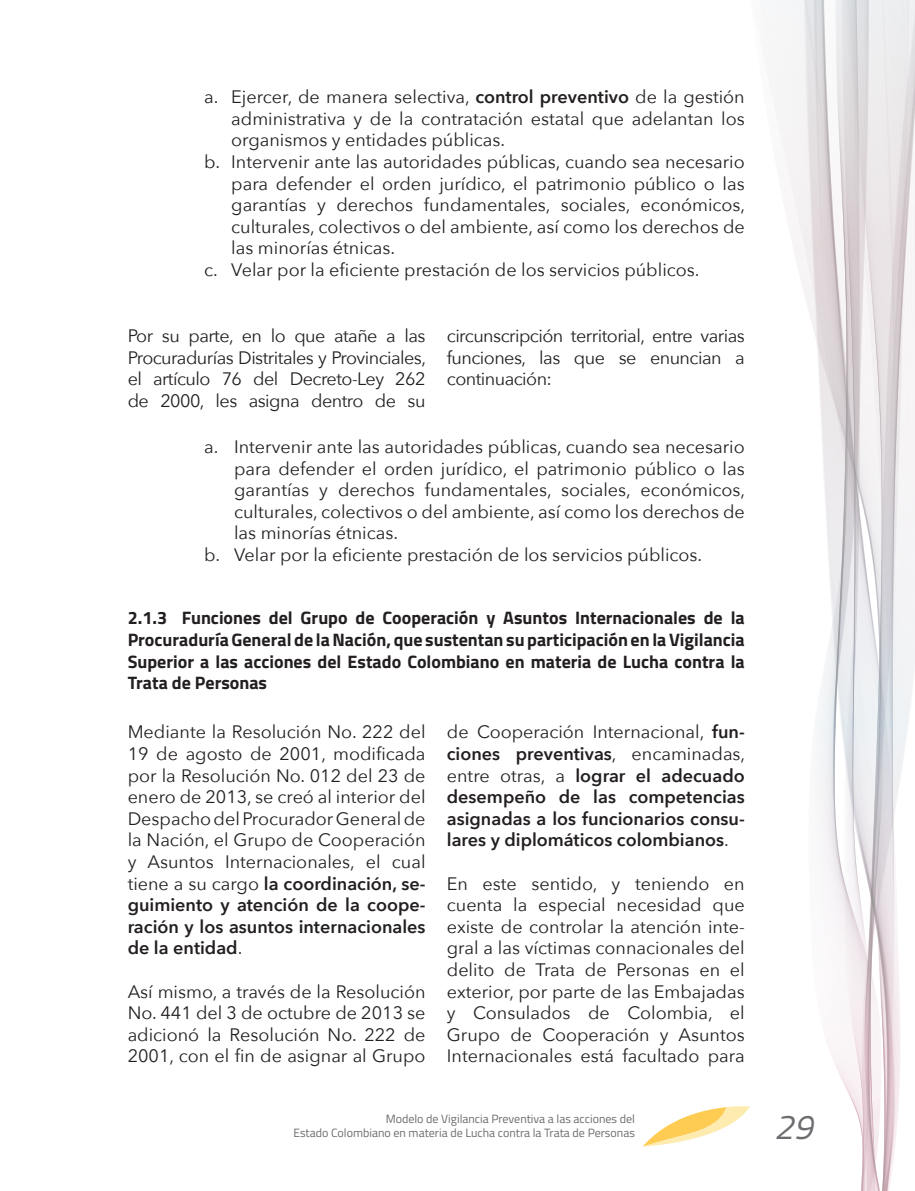
<style>
.page{position:relative;width:915px;height:1191px;background:#fff}
.page>*{position:absolute;margin:0;border:0;box-sizing:border-box;transform-origin:0 0}
.t1{font:italic 34.5px "Titillium Web";color:#6c6d70}
.t2{font:18px/21.6px "Avenir Next";color:#231f20;text-align:justify}
.t3{font:700 18px/21.6px "Titillium Web";color:#231f20;text-align:justify}
.t4{font:600 18px/21.6px "Avenir Next";color:#231f20;text-align:justify}
.t5{font:12px/14.4px "Titillium Web";color:#6c6d70;text-align:right}
.s1{font-weight:600}
.s2{font-weight:400}
</style>
<div class="page">
<svg style="left:761px;top:0;width:153px;height:1191px"></svg>
<svg style="left:643px;top:1106px;width:106px;height:40px"></svg>
<p class="t2" style="left:204px;top:85px;width:542px">a. Ejercer, de manera selectiva, <span class="s1">control preventivo</span> de la gestión</p>
<p class="t2" style="left:231px;top:107px;width:515px">administrativa y de la contratación estatal que adelantan los</p>
<p class="t2" style="left:231px;top:128px;width:275px">organismos y entidades públicas.</p>
<p class="t2" style="left:204px;top:150px;width:542px">b. Intervenir ante las autoridades públicas, cuando sea necesario</p>
<p class="t2" style="left:231px;top:172px;width:514px">para defender el orden jurídico, el patrimonio público o las</p>
<p class="t2" style="left:231px;top:193px;width:515px">garantías y derechos fundamentales, sociales, económicos,</p>
<p class="t2" style="left:231px;top:215px;width:515px">culturales, colectivos o del ambiente, así como los derechos de</p>
<p class="t2" style="left:231px;top:236px;width:165px">las minorías étnicas.</p>
<p class="t2" style="left:204px;top:258px;width:496px">c. Velar por la eficiente prestación de los servicios públicos.</p>
<p class="t2" style="left:128px;top:324px;width:300px">Por su parte, en lo que atañe a las Procuradurías Distritales y Provinciales, el artículo 76 del Decreto-Ley 262 de 2000, les asigna dentro de su</p>
<p class="t2" style="left:446px;top:324px;width:299px">circunscripción territorial, entre varias funciones, las que se enuncian a continuación:</p>
<p class="t2" style="left:204px;top:435px;width:542px">a. Intervenir ante las autoridades públicas, cuando sea necesario</p>
<p class="t2" style="left:234px;top:457px;width:512px">para defender el orden jurídico, el patrimonio público o las</p>
<p class="t2" style="left:234px;top:478px;width:512px">garantías y derechos fundamentales, sociales, económicos,</p>
<p class="t2" style="left:234px;top:500px;width:512px">culturales, colectivos o del ambiente, así como los derechos de</p>
<p class="t2" style="left:234px;top:521px;width:165px">las minorías étnicas.</p>
<p class="t2" style="left:204px;top:543px;width:499px">b. Velar por la eficiente prestación de los servicios públicos.</p>
<p class="t3" style="left:128px;top:606px;width:618px">2.1.3 Funciones del Grupo de Cooperación y Asuntos Internacionales de la Procuraduría General de la Nación, que sustentan su participación en la Vigilancia Superior a las acciones del Estado Colombiano en materia de Lucha contra la Trata de Personas</p>
<p class="t2" style="left:128px;top:720px;width:299px">Mediante la Resolución No. 222 del 19 de agosto de 2001, modificada por la Resolución No. 012 del 23 de enero de 2013, se creó al interior del Despacho del Procurador General de la Nación, el Grupo de Cooperación y Asuntos Internacionales, el cual tiene a su cargo <span class="s1">la coordinación, se&shy;guimiento y atención de la coope&shy;ración y los asuntos internacionales de la entidad</span>.</p>
<p class="t2" style="left:128px;top:979px;width:299px">Así mismo, a través de la Resolución No. 441 del 3 de octubre de 2013 se adicionó la Resolución No. 222 de 2001, con el fin de asignar al Grupo</p>
<p class="t4" style="left:446px;top:720px;width:300px"><span class="s2">de Cooperación Internacional,</span> fun&shy;ciones preventivas<span class="s2">, encaminadas, entre otras, a</span> lograr el adecuado desempeño de las competencias asignadas a los funcionarios consu&shy;lares y diplomáticos colombianos<span class="s2">.</span></p>
<p class="t2" style="left:446px;top:871px;width:299px">En este sentido, y teniendo en cuenta la especial necesidad que existe de controlar la atención inte&shy;gral a las víctimas connacionales del delito de Trata de Personas en el exterior, por parte de las Embajadas y Consulados de Colombia, el Grupo de Cooperación y Asuntos Internacionales está facultado para</p>
<p class="t5" style="left:293px;top:1111px;width:343px">Modelo de Vigilancia Preventiva a las acciones del<br>Estado Colombiano en materia de Lucha contra la Trata de Personas</p>
<h1 class="t1" style="left:773px;top:1101px;width:40px">29</h1>
</div>
